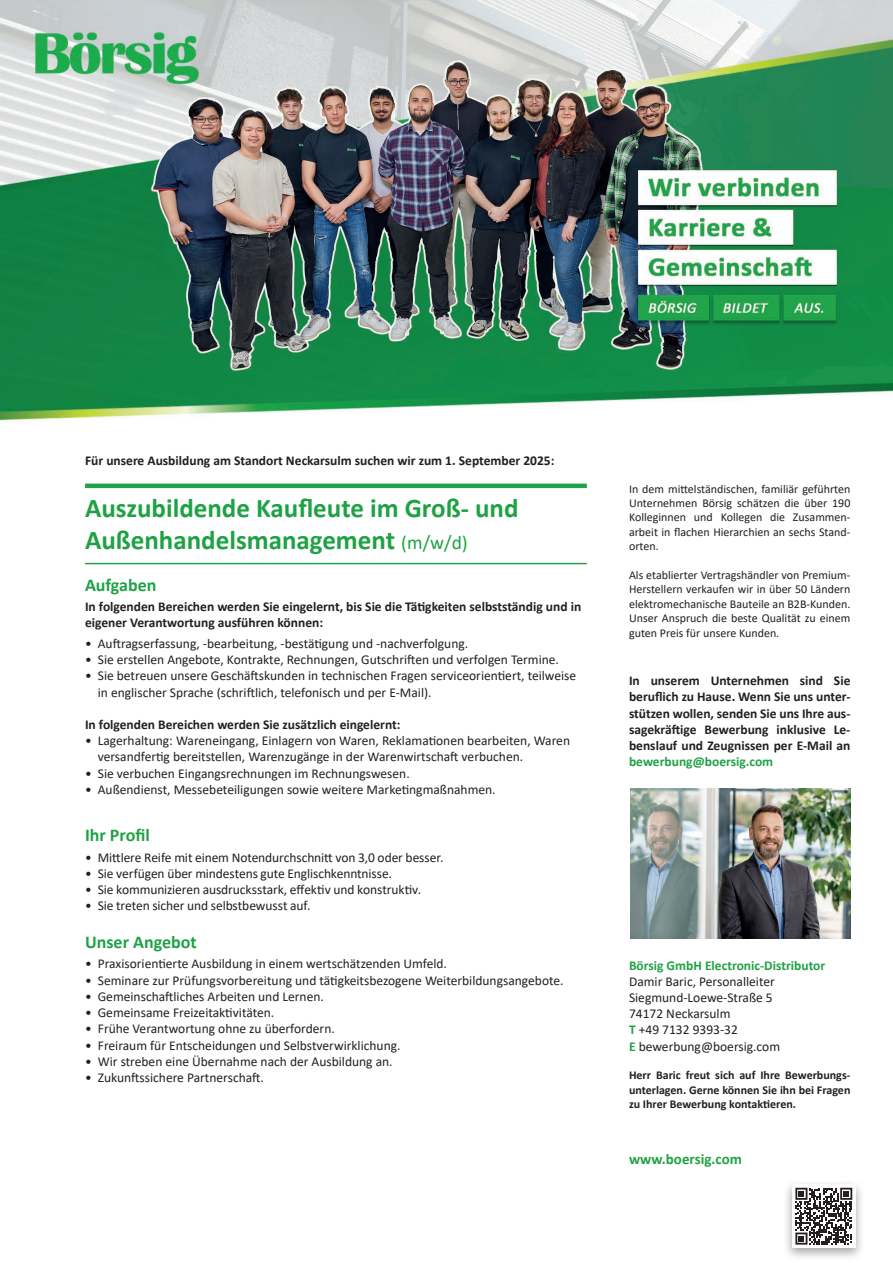
<style>
.page{position:relative;width:893px;height:1263px;background:#fff}
.page>*{position:absolute;margin:0;border:0;box-sizing:border-box;transform-origin:0 0}
.t1{font:700 27px/32.4px "Calibri";color:#1fa245}
.t2{font:700 18px "Calibri";color:#1fa245}
.t3{font:700 15px "Calibri";color:#1fa245}
.t4{font:13.5px/16.2px "Calibri";color:#231f20}
.t5{font:700 13.5px/16.2px "Calibri";color:#231f20}
.t6{font:700 13.5px "Calibri";color:#1fa245}
.t7{font:12px/14.4px "Calibri";color:#231f20;text-align:justify}
.t8{font:700 12px/14.4px "Calibri";color:#231f20;text-align:justify}
.s1{font-weight:400;font-size:19.5px}
.s2{font-weight:700;color:#1fa245}
</style>
<div class="page">
<hr style="left:85px;top:484px;width:502px;height:4px;background:#1fa249">
<hr style="left:85px;top:563px;width:502px;height:1px;background:#1fa249">
<img style="left:630px;top:788px;width:220px;height:150px">
<div style="left:783px;top:1179px;width:82px;height:83px;background:#231f20;opacity:.4"></div>
<div style="left:792px;top:1184px;width:64px;height:64px;background:#fff"></div>
<svg style="left:795px;top:1188px;width:57px;height:56px"></svg>
<img style="left:0;top:0;width:893px;height:421px">
<p class="t5" style="left:85px;top:452px;width:471px">Für unsere Ausbildung am Standort Neckarsulm suchen wir zum 1. September 2025:</p>
<h1 class="t1" style="left:85px;top:491px;width:435px">Auszubildende Kaufleute im Groß- und<br>Außenhandelsmanagement <span class="s1">(m/w/d)</span></h1>
<h2 class="t2" style="left:85px;top:572px;width:73px">Aufgaben</h2>
<p class="t5" style="left:85px;top:598px;width:498px">In folgenden Bereichen werden Sie eingelernt, bis Sie die Tätigkeiten selbstständig und in eigener Verantwortung ausführen können:</p>
<p class="t4" style="left:85px;top:635px;width:385px">• Auftragserfassung, -bearbeitung, -bestätigung und -nachverfolgung.</p>
<p class="t4" style="left:85px;top:651px;width:475px">• Sie erstellen Angebote, Kontrakte, Rechnungen, Gutschriften und verfolgen Termine.</p>
<p class="t4" style="left:98px;top:667px;width:480px;text-indent:-13px">• Sie betreuen unsere Geschäftskunden in technischen Fragen serviceorientiert, teilweise in englischer Sprache (schriftlich, telefonisch und per E-Mail).</p>
<p class="t5" style="left:85px;top:716px;width:317px">In folgenden Bereichen werden Sie zusätzlich eingelernt:</p>
<p class="t4" style="left:98px;top:732px;width:474px;text-indent:-13px">• Lagerhaltung: Wareneingang, Einlagern von Waren, Reklamationen bearbeiten, Waren versandfertig bereitstellen, Warenzugänge in der Warenwirtschaft verbuchen.</p>
<p class="t4" style="left:85px;top:764px;width:326px">• Sie verbuchen Eingangsrechnungen im Rechnungswesen.</p>
<p class="t4" style="left:85px;top:781px;width:412px">• Außendienst, Messebeteiligungen sowie weitere Marketingmaßnahmen.</p>
<h2 class="t2" style="left:85px;top:822px;width:66px">Ihr Profil</h2>
<p class="t4" style="left:85px;top:849px;width:360px">• Mittlere Reife mit einem Notendurchschnitt von 3,0 oder besser.</p>
<p class="t4" style="left:85px;top:865px;width:308px">• Sie verfügen über mindestens gute Englischkenntnisse.</p>
<p class="t4" style="left:85px;top:881px;width:338px">• Sie kommunizieren ausdrucksstark, effektiv und konstruktiv.</p>
<p class="t4" style="left:85px;top:897px;width:227px">• Sie treten sicher und selbstbewusst auf.</p>
<h2 class="t2" style="left:85px;top:929px;width:113px">Unser Angebot</h2>
<p class="t4" style="left:85px;top:955px;width:363px">• Praxisorientierte Ausbildung in einem wertschätzenden Umfeld.</p>
<p class="t4" style="left:85px;top:972px;width:480px">• Seminare zur Prüfungsvorbereitung und tätigkeitsbezogene Weiterbildungsangebote.</p>
<p class="t4" style="left:85px;top:988px;width:240px">• Gemeinschaftliches Arbeiten und Lernen.</p>
<p class="t4" style="left:85px;top:1004px;width:191px">• Gemeinsame Freizeitaktivitäten.</p>
<p class="t4" style="left:85px;top:1020px;width:251px">• Frühe Verantwortung ohne zu überfordern.</p>
<p class="t4" style="left:85px;top:1036px;width:317px">• Freiraum für Entscheidungen und Selbstverwirklichung.</p>
<p class="t4" style="left:85px;top:1053px;width:309px">• Wir streben eine Übernahme nach der Ausbildung an.</p>
<p class="t4" style="left:85px;top:1069px;width:180px">• Zukunftssichere Partnerschaft.</p>
<p class="t7" style="left:629px;top:481px;width:223px">In dem mittelständischen, familiär geführten Unternehmen Börsig schätzen die über 190<br>Kolleginnen und Kollegen die Zusammen&shy;arbeit in flachen Hierarchien an sechs Stand&shy;orten.</p>
<p class="t7" style="left:629px;top:567px;width:223px">Als etablierter Vertragshändler von Premium-Herstellern verkaufen wir in über 50 Ländern elektromechanische Bauteile an B2B-Kunden.<br>Unser Anspruch die beste Qualität zu einem guten Preis für unsere Kunden.</p>
<p class="t5" style="left:629px;top:672px;width:223px;text-align:justify">In unserem Unternehmen sind Sie beruflich zu Hause. Wenn Sie uns unter&shy;stützen wollen, senden Sie uns Ihre aus&shy;sagekräftige Bewerbung inklusive Le&shy;benslauf und Zeugnissen per E-Mail an</p>
<p class="t6" style="left:629px;top:752px;width:146px">bewerbung@boersig.com</p>
<p class="t6" style="left:629px;top:956px;width:198px">Börsig GmbH Electronic-Distributor</p>
<p class="t4" style="left:629px;top:973px;width:153px">Damir Baric, Personalleiter<br>Siegmund-Loewe-Straße 5<br>74172 Neckarsulm<br><span class="s2">T</span> +49 7132 9393-32<br><span class="s2">E</span> bewerbung@boersig.com</p>
<p class="t8" style="left:629px;top:1068px;width:223px">Herr Baric freut sich auf Ihre Bewerbungs&shy;unterlagen. Gerne können Sie ihn bei Fragen zu Ihrer Bewerbung kontaktieren.</p>
<p class="t3" style="left:629px;top:1148px;width:114px">www.boersig.com</p>
</div>
